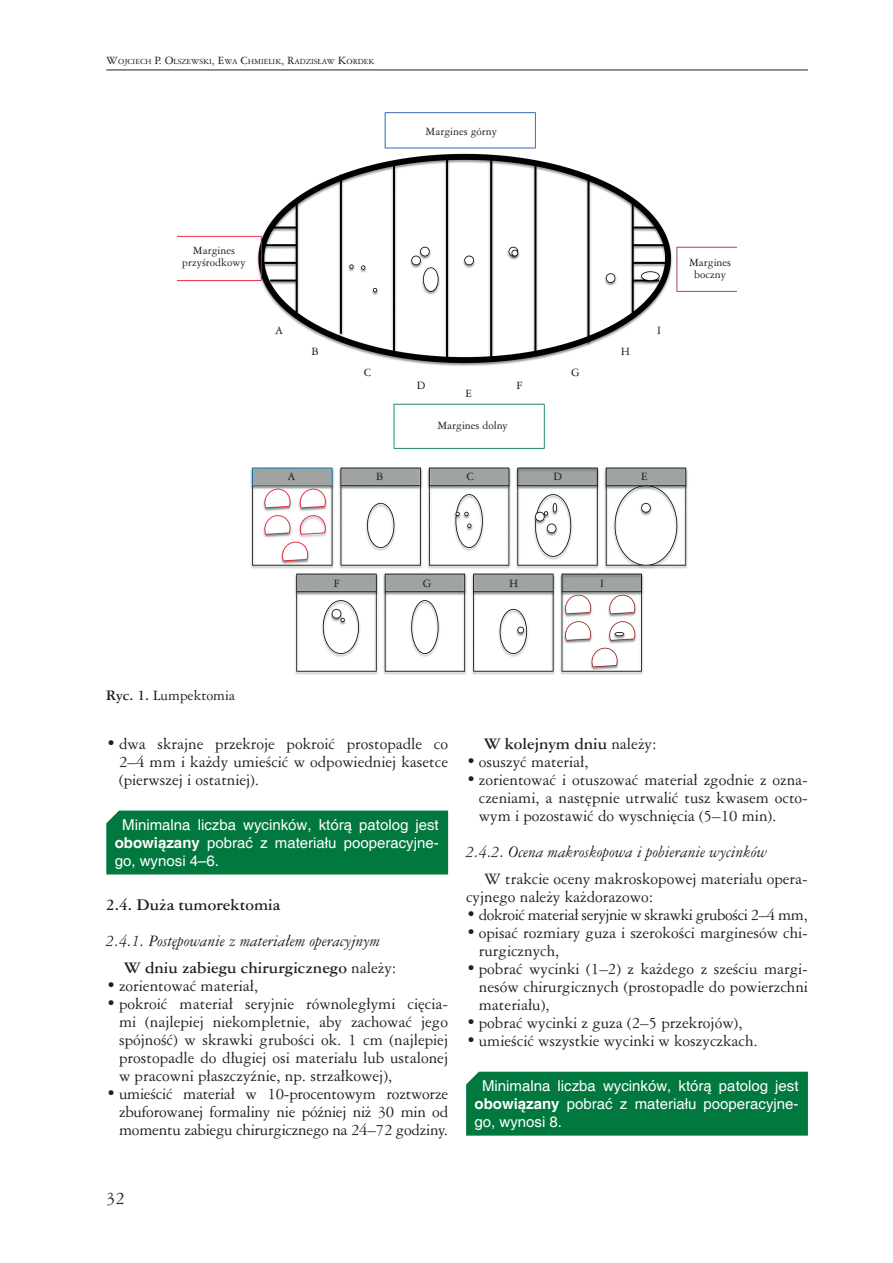
<style>
.page{position:relative;width:893px;height:1263px;background:#fff}
.page>*{position:absolute;margin:0;border:0;box-sizing:border-box;transform-origin:0 0}
.t1{font:16.5px "Ameri Garmnd PL";color:#231f20}
.t2{font:15px/18px "Ameri Garmnd PL";color:#231f20;text-align:justify}
.t3{font:15px/18px "Helvetica";color:#fff;text-align:justify}
.t4{font:italic 15px/27px "Ameri Garmnd PL";color:#231f20}
.t5{font:15px "Ameri Garmnd PL";letter-spacing:-.025em;color:#231f20}
.t6{font:700 15px "Ameri Garmnd PL";color:#231f20}
.t7{font:13.5px "Ameri Garmnd PL";color:#231f20}
.t8{font:10.5px/12.6px "Ameri Garmnd PL";color:#231f20;text-align:center}
.t9{font:7.35px "Ameri Garmnd PL";color:#231f20}
.s1{font-size:10.5px}
.s2{font-weight:700}
.s3{font-weight:700;font-style:normal}
.s4{font-style:normal}
.s5{font-weight:400}
</style>
<div class="page">
<hr style="left:106px;top:70px;width:702px;height:1px;background:#231f20">
<div style="left:106px;top:810px;width:342px;height:64px;background:#00783e"></div>
<div style="left:466px;top:1072px;width:342px;height:63px;background:#00783e"></div>
<img style="left:178px;top:112px;width:558px;height:563px">
<p class="t9" style="left:106px;top:57px;width:270px"><span class="s1">W</span>OJCIECH <span class="s1">P. O</span>LSZEWSKI<span class="s1">, E</span>WA <span class="s1">C</span>HMIELIK<span class="s1">, R</span>ADZISŁAW <span class="s1">K</span>ORDEK</p>
<p class="t8" style="left:426px;top:124px;width:73px">Margines górny</p>
<p class="t8" style="left:182px;top:243px;width:65px">Margines przyśrodkowy</p>
<p class="t8" style="left:275px;top:323px;width:9px">A</p>
<p class="t8" style="left:311px;top:345px;width:9px">B</p>
<p class="t8" style="left:287px;top:470px;width:9px">A</p>
<p class="t8" style="left:364px;top:366px;width:9px">C</p>
<p class="t8" style="left:417px;top:379px;width:10px">D</p>
<p class="t8" style="left:465px;top:387px;width:8px">E</p>
<p class="t8" style="left:517px;top:379px;width:7px">F</p>
<p class="t8" style="left:437px;top:419px;width:72px">Margines dolny</p>
<p class="t8" style="left:571px;top:366px;width:10px">G</p>
<p class="t8" style="left:621px;top:345px;width:11px">H</p>
<p class="t8" style="left:657px;top:323px;width:5px">I</p>
<p class="t8" style="left:376px;top:470px;width:9px">B</p>
<p class="t8" style="left:466px;top:470px;width:9px">C</p>
<p class="t8" style="left:554px;top:470px;width:10px">D</p>
<p class="t8" style="left:641px;top:470px;width:8px">E</p>
<p class="t8" style="left:689px;top:255px;width:44px">Margines boczny</p>
<p class="t8" style="left:334px;top:576px;width:7px">F</p>
<p class="t8" style="left:423px;top:576px;width:10px">G</p>
<p class="t8" style="left:509px;top:576px;width:11px">H</p>
<p class="t8" style="left:600px;top:576px;width:5px">I</p>
<p class="t7" style="left:106px;top:687px;width:130px"><span class="s2">Ryc. 1.</span> Lumpektomia</p>
<p class="t2" style="left:119px;top:734px;width:331px;text-indent:-13px">• dwa skrajne przekroje pokroić prostopadle co 2–4 mm i każdy umieścić w odpowiedniej kasetce (pierwszej i ostatniej).</p>
<p class="t3" style="left:115px;top:816px;width:326px;text-indent:8px">Minimalna liczba wycinków, którą patolog jest <span class="s2">obowiązany</span> pobrać z materiału pooperacyjne&shy;go, wynosi 4–6.</p>
<p class="t6" style="left:106px;top:894px;width:176px">2.4. Duża tumorektomia</p>
<p class="t4" style="left:124px;top:926px;width:274px;text-indent:-18px">2.4.1. Postępowanie z materiałem operacyjnym<br><span class="s3">W dniu zabiegu chirurgicznego</span> <span class="s4">należy:</span></p>
<p class="t2" style="left:106px;top:976px;width:154px">• zorientować materiał,</p>
<p class="t2" style="left:119px;top:994px;width:331px;text-indent:-13px">• pokroić materiał seryjnie równoległymi cięcia&shy;mi (najlepiej niekompletnie, aby zachować jego spójność) w skrawki grubości ok. 1 cm (najlepiej prostopadle do długiej osi materiału lub ustalonej w pracowni płaszczyźnie, np. strzałkowej),</p>
<p class="t2" style="left:119px;top:1084px;width:331px;text-indent:-13px">• umieścić materiał w 10-procentowym roztworze zbuforowanej formaliny nie później niż 30 min od momentu zabiegu chirurgicznego na 24–72 godziny.</p>
<p class="t6" style="left:484px;top:733px;width:174px">W kolejnym dniu <span class="s5">należy:</span></p>
<p class="t2" style="left:466px;top:752px;width:124px">• osuszyć materiał,</p>
<p class="t2" style="left:479px;top:770px;width:331px;text-indent:-13px">• zorientować i otuszować materiał zgodnie z ozna&shy;czeniami, a następnie utrwalić tusz kwasem octo&shy;wym i pozostawić do wyschnięcia (5–10 min).</p>
<p class="t4" style="left:466px;top:837px;width:303px">2.4.2. Ocena makroskopowa i pobieranie wycinków</p>
<p class="t2" style="left:466px;top:869px;width:343px;text-indent:18px">W trakcie oceny makroskopowej materiału opera&shy;cyjnego należy każdorazowo:</p>
<p class="t5" style="left:466px;top:904px;width:343px">• dokroić materiał seryjnie w skrawki grubości 2–4 mm,</p>
<p class="t2" style="left:479px;top:923px;width:331px;text-indent:-13px">• opisać rozmiary guza i szerokości marginesów chi&shy;rurgicznych,</p>
<p class="t2" style="left:479px;top:959px;width:331px;text-indent:-13px">• pobrać wycinki (1–2) z każdego z sześciu margi&shy;nesów chirurgicznych (prostopadle do powierzchni materiału),</p>
<p class="t2" style="left:466px;top:1013px;width:278px">• pobrać wycinki z guza (2–5 przekrojów),</p>
<p class="t2" style="left:466px;top:1031px;width:293px">• umieścić wszystkie wycinki w koszyczkach.</p>
<p class="t3" style="left:475px;top:1077px;width:326px;text-indent:8px">Minimalna liczba wycinków, którą patolog jest <span class="s2">obowiązany</span> pobrać z materiału pooperacyjne&shy;go, wynosi 8.</p>
<p class="t1" style="left:106px;top:1187px;width:20px">32</p>
</div>
